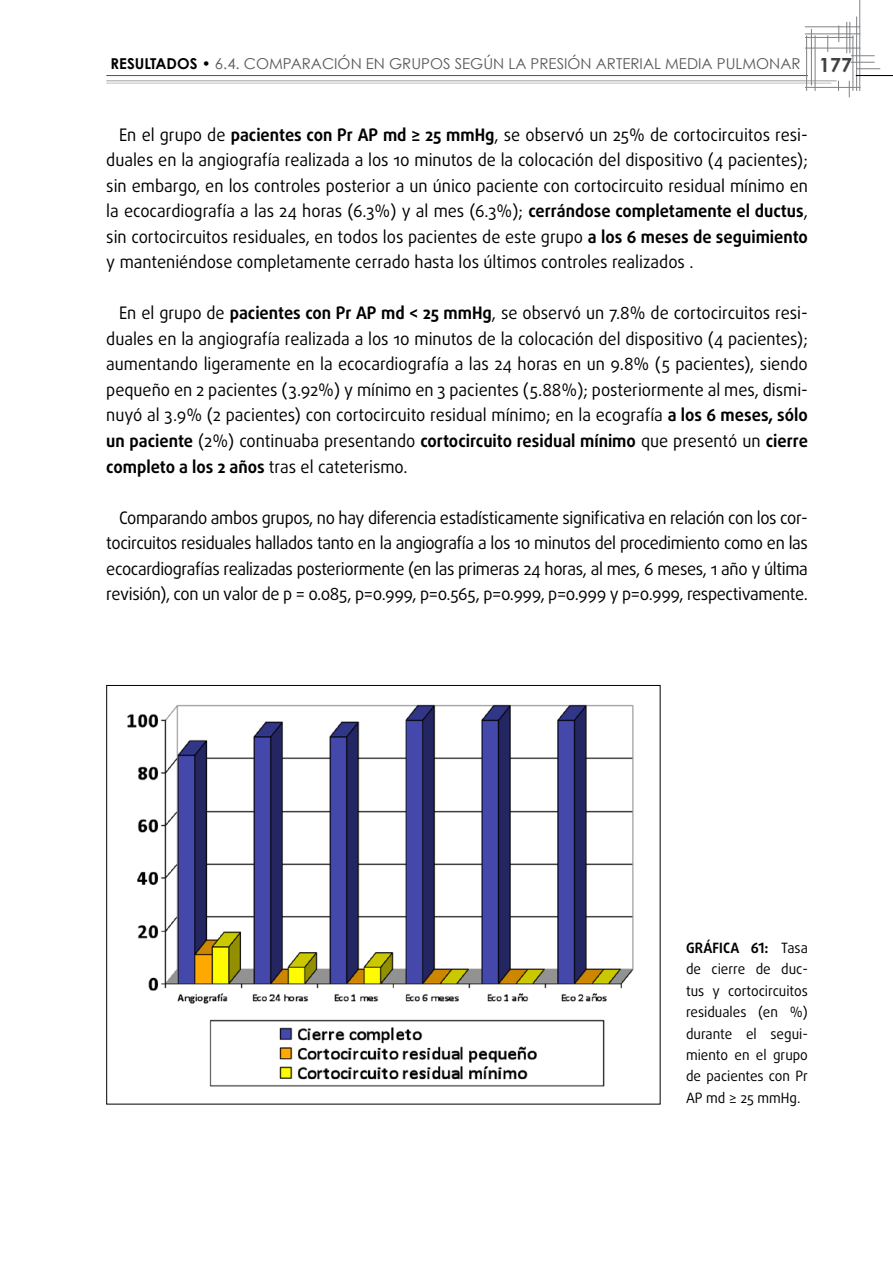
<style>
.page{position:relative;width:893px;height:1263px;background:#fff}
.page>*{position:absolute;margin:0;border:0;box-sizing:border-box;transform-origin:0 0}
.tx{font:17.25px/25.5px "Daxline Pro";letter-spacing:-.005em;color:#000;text-align:justify;scale:.95 1}
.t1{font:15px "Century Gothic";color:#58595b}
.PIE_FOTO{font:14.25px/21.3px "Daxline Pro";color:#000;text-align:justify;scale:.95 1}
.s1{font-weight:700;color:#000}
.s2{font-weight:700;font-size:19.5px;color:#414042}
.s3{font-weight:700}
</style>
<div class="page">
<hr style="left:106px;top:75px;width:702px;height:1px;background:#58595b">
<hr style="left:106px;top:81px;width:731px;height:1px;background:#9d9fa2">
<hr style="left:106px;top:83px;width:725px;height:1px;background:#bcbec0">
<hr style="left:859px;top:0;width:1px;height:91px;background:#808285">
<svg style="left:849px;top:81px;width:1px;height:16px"></svg>
<hr style="left:805px;top:87px;width:55px;height:1px;background:#808285">
<svg style="left:827px;top:35px;width:1px;height:17px"></svg>
<svg style="left:838px;top:26px;width:1px;height:16px"></svg>
<hr style="left:850px;top:22px;width:1px;height:31px;background:#808285">
<hr style="left:846px;top:22px;width:1px;height:31px;background:#808285">
<hr style="left:811px;top:29px;width:1px;height:57px;background:#808285">
<hr style="left:853px;top:35px;width:1px;height:56px;background:#808285">
<hr style="left:815px;top:35px;width:1px;height:56px;background:#808285">
<hr style="left:856px;top:17px;width:1px;height:74px;background:#808285">
<hr style="left:856px;top:75px;width:37px;height:1px;background:#000">
<hr style="left:806px;top:35px;width:1px;height:56px;background:#808285">
<hr style="left:805px;top:48px;width:55px;height:1px;background:#808285">
<hr style="left:805px;top:34px;width:55px;height:1px;background:#808285">
<hr style="left:805px;top:37px;width:49px;height:1px;background:#808285">
<hr style="left:805px;top:27px;width:55px;height:1px;background:#808285">
<svg style="left:851px;top:62px;width:29px;height:7px"></svg>
<svg style="left:851px;top:55px;width:24px;height:1px"></svg>
<img style="left:127px;top:704px;width:507px;height:383px">
<p class="t1" style="left:110px;top:54px;width:743px"><span class="s1">RESULTADOS •</span> 6.4. COMPARACIÓN EN GRUPOS SEGÚN LA PRESIÓN ARTERIAL MEDIA PULMONAR <span class="s2">177</span></p>
<p class="tx" style="left:106px;top:122px;width:740px;text-indent:13px">En el grupo de <span class="s3">pacientes con Pr AP md ≥ 25 mmHg</span>, se observó un 25% de cortocircuitos resi&shy;duales en la angiografía realizada a los 10 minutos de la colocación del dispositivo (4 pacientes); sin embargo, en los controles posterior a un único paciente con cortocircuito residual mínimo en la ecocardiografía a las 24 horas (6.3%) y al mes (6.3%); <span class="s3">cerrándose completamente el ductus</span>, sin cortocircuitos residuales, en todos los pacientes de este grupo <span class="s3">a los 6 meses de seguimiento </span>y manteniéndose completamente cerrado hasta los últimos controles realizados .</p>
<p class="tx" style="left:106px;top:301px;width:740px;text-indent:13px">En el grupo de <span class="s3">pacientes con Pr AP md &lt; 25 mmHg</span>, se observó un 7.8% de cortocircuitos resi&shy;duales en la angiografía realizada a los 10 minutos de la colocación del dispositivo (4 pacientes); aumentando ligeramente en la ecocardiografía a las 24 horas en un 9.8% (5 pacientes), siendo pequeño en 2 pacientes (3.92%) y mínimo en 3 pacientes (5.88%); posteriormente al mes, dismi&shy;nuyó al 3.9% (2 pacientes) con cortocircuito residual mínimo; en la ecografía <span class="s3">a los 6 meses, sólo un paciente</span> (2%) continuaba presentando <span class="s3">cortocircuito residual mínimo</span> que presentó un <span class="s3">cierre completo a los 2 años</span> tras el cateterismo.</p>
<p class="tx" style="left:106px;top:505px;width:740px;text-indent:13px">Comparando ambos grupos, no hay diferencia estadísticamente significativa en relación con los cor&shy;tocircuitos residuales hallados tanto en la angiografía a los 10 minutos del procedimiento como en las ecocardiografías realizadas posteriormente (en las primeras 24 horas, al mes, 6 meses, 1 año y última revisión), con un valor de p = 0.085, p=0.999, p=0.565, p=0.999, p=0.999 y p=0.999, respectivamente.</p>
<p class="PIE_FOTO" style="left:686px;top:937px;width:130px"><span class="s3">GRÁFICA 61:</span> Tasa de cierre de duc&shy;tus y cortocircuitos residuales (en %) durante el segui&shy;miento en el grupo de pacientes con Pr AP md ≥ 25 mmHg.</p>
</div>
